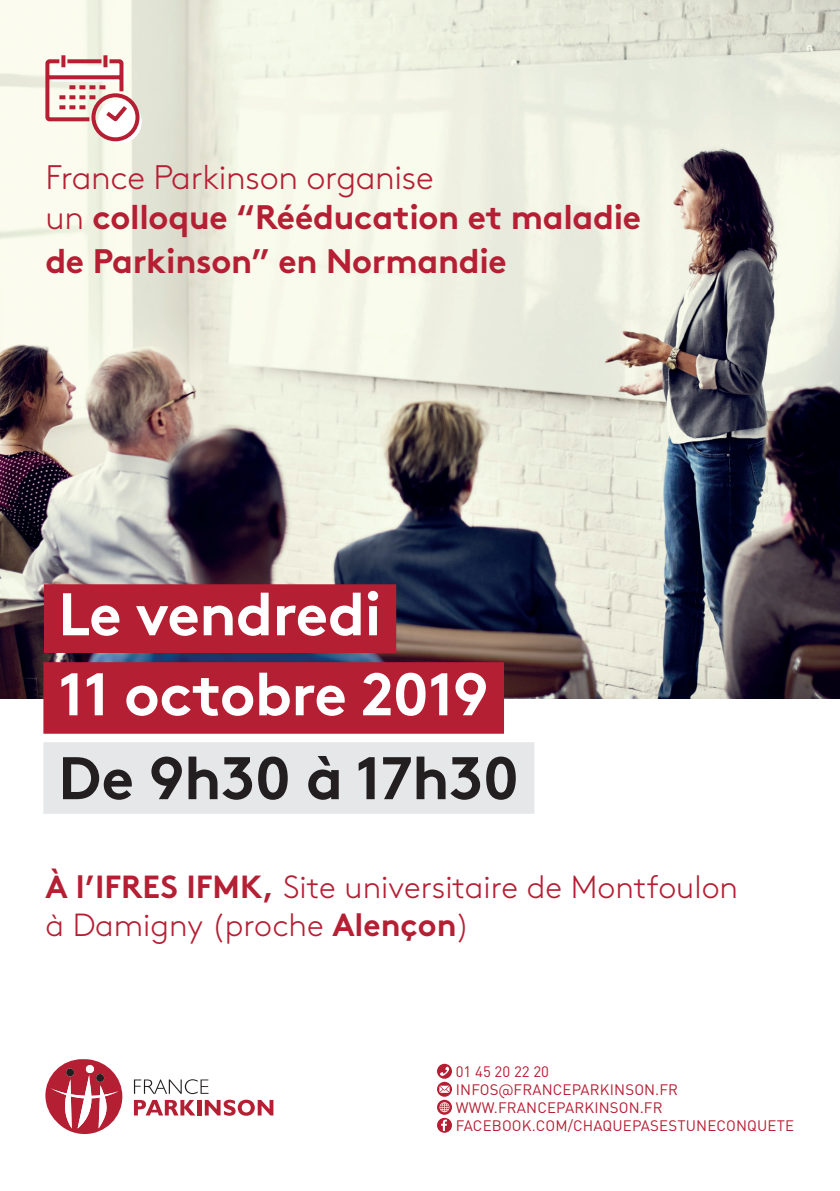
<style>
.page{position:relative;width:840px;height:1191px;background:#fff}
.page>*{position:absolute;margin:0;border:0;box-sizing:border-box;transform-origin:0 0}
.t1{font:700 60px/80px "Brown";letter-spacing:-.01em;color:#fff}
.t2{font:700 60px "Brown";letter-spacing:-.01em;color:#231f20}
.t3{font:700 34px/42px "Brown";letter-spacing:-.01em;color:#b51f34}
.t4{font:300 32px/38.4px "Brown";color:#b51f34}
.t5{font:15px/18px "DIN Pro";letter-spacing:.01em;color:#b51f34}
.s1{font-weight:300}
.s2{font-weight:700}
.s3{font-family:"Brandon Grotesque"}
</style>
<div class="page">
<img style="left:0;top:0;width:839px;height:698px">
<div style="left:44px;top:584px;width:352px;height:69px;background:#b51f34"></div>
<div style="left:43px;top:662px;width:460px;height:71px;background:#b51f34"></div>
<div style="left:43px;top:742px;width:491px;height:71px;background:#e6e7e9"></div>
<svg style="left:134px;top:1079px;width:139px;height:36px"></svg>
<svg style="left:45px;top:1059px;width:77px;height:75px"></svg>
<svg style="left:437px;top:1063px;width:15px;height:69px"></svg>
<svg style="left:98px;top:100px;width:44px;height:44px"></svg>
<svg style="left:43px;top:51px;width:98px;height:92px"></svg>
<h2 class="t3" style="left:45px;top:152px;width:597px"><span class="s1">France Parkinson organise<br>un</span> colloque “Rééducation et maladie de Parkinson” en Normandie</h2>
<h1 class="t1" style="left:58px;top:568px;width:432px">Le vendredi<br>11 octobre 2019</h1>
<h1 class="t2" style="left:58px;top:729px;width:462px">De 9h30 à 17h30</h1>
<h3 class="t4" style="left:45px;top:865px;width:693px"><span class="s2">À l’IFRES IFMK,</span> Site universitaire de Montfoulon à Damigny (proche <span class="s2">Alençon</span>)</h3>
<p class="t5" style="left:455px;top:1062px;width:340px">01 45 20 22 20<br>INFOS<span class="s3">@</span>FRANCEPARKINSON.FR<br>WWW.FRANCEPARKINSON.FR<br>FACEBOOK.COM/CHAQUEPASESTUNECONQUETE</p>
</div>
